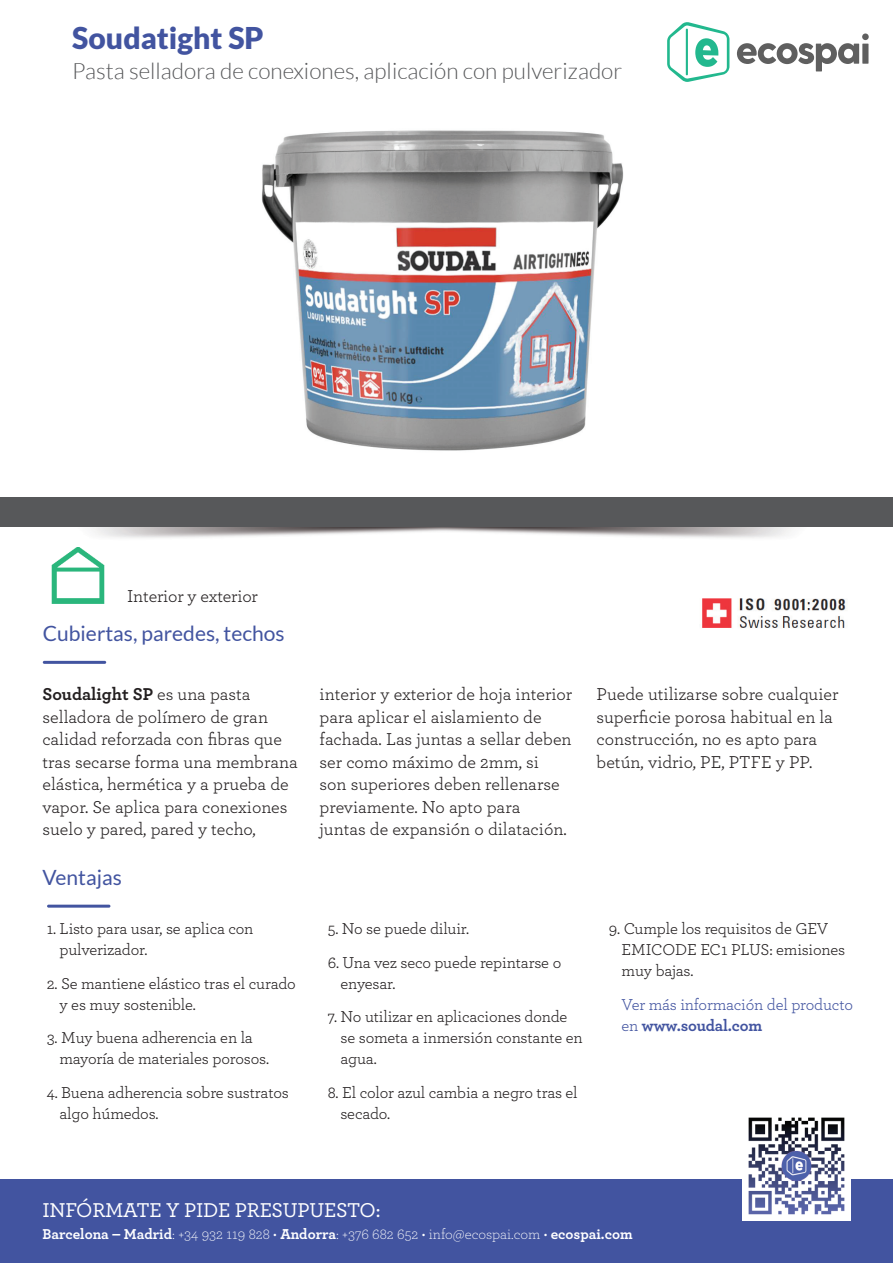
<style>
.page{position:relative;width:893px;height:1263px;background:#fff}
.page>*{position:absolute;margin:0;border:0;box-sizing:border-box;transform-origin:0 0}
.t1{font:900 30px "Lato";color:#4254a0}
.t2{font:300 22.5px "Lato";color:#57585a}
.t3{font:21px "Lato";color:#4254a0}
.t4{font:500 21px "Archer";letter-spacing:-.01em;color:#fff}
.t5{font:18px/22.5px "Archer";color:#231f20}
.t6{font:16.5px/21px "Archer";letter-spacing:-.01em;color:#231f20}
.t7{font:16.5px/21px "Archer";letter-spacing:-.01em;color:#4254a0}
.t8{font:300 15px "Archer";color:#fff}
.s1{font-weight:700}
</style>
<div class="page">
<img style="left:90px;top:527px;width:703px;height:11px">
<div style="left:0;top:1179px;width:893px;height:84px;background:#4254a0"></div>
<img style="left:742px;top:1117px;width:108px;height:103px">
<img style="left:262px;top:130px;width:362px;height:321px">
<div style="left:0;top:497px;width:893px;height:30px;background:#57585a"></div>
<hr style="left:43px;top:661px;width:63px;height:3px;background:#4254a0;border-radius:2px">
<hr style="left:47px;top:905px;width:63px;height:3px;background:#4254a0;border-radius:2px">
<img style="left:51px;top:547px;width:54px;height:57px">
<svg style="left:667px;top:22px;width:62px;height:60px"></svg>
<hr style="left:686px;top:29px;width:2px;height:46px;background:#22b88e">
<svg style="left:737px;top:34px;width:132px;height:37px"></svg>
<img style="left:702px;top:598px;width:144px;height:30px">
<h1 class="t1" style="left:72px;top:20px;width:193px">Soudatight SP</h1>
<p class="t2" style="left:72px;top:57px;width:552px">Pasta selladora de conexiones, aplicación con pulverizador</p>
<p class="t5" style="left:127px;top:586px;width:132px">Interior y exterior</p>
<p class="t3" style="left:43px;top:620px;width:243px">Cubiertas, paredes, techos</p>
<p class="t5" style="left:43px;top:684px;width:257px"><span class="s1">Soudalight SP</span> es una pasta selladora de polímero de gran calidad reforzada con fibras que tras secarse forma una membrana elástica, hermética y a prueba de vapor. Se aplica para conexiones suelo y pared, pared y techo,</p>
<p class="t5" style="left:320px;top:684px;width:254px">interior y exterior de hoja interior para aplicar el aislamiento de fachada. Las juntas a sellar deben ser como máximo de 2mm, si<br>son superiores deben rellenarse previamente. No apto para<br>juntas de expansión o dilatación.</p>
<p class="t5" style="left:597px;top:684px;width:243px">Puede utilizarse sobre cualquier superficie porosa habitual en la construcción, no es apto para betún, vidrio, PE, PTFE y PP.</p>
<p class="t3" style="left:43px;top:864px;width:81px">Ventajas</p>
<p class="t6" style="left:60px;top:919px;width:195px;text-indent:-13px">1. Listo para usar, se aplica con pulverizador.</p>
<p class="t6" style="left:60px;top:974px;width:238px;text-indent:-13px">2. Se mantiene elástico tras el curado y es muy sostenible.</p>
<p class="t6" style="left:60px;top:1029px;width:211px;text-indent:-13px">3. Muy buena adherencia en la mayoría de materiales porosos.</p>
<p class="t6" style="left:60px;top:1083px;width:231px;text-indent:-13px">4. Buena adherencia sobre sustratos algo húmedos.</p>
<p class="t6" style="left:328px;top:919px;width:143px">5. No se puede diluir.</p>
<p class="t6" style="left:340px;top:953px;width:222px;text-indent:-13px">6. Una vez seco puede repintarse o enyesar.</p>
<p class="t6" style="left:340px;top:1008px;width:244px;text-indent:-13px">7. No utilizar en aplicaciones donde se someta a inmersión constante en agua.</p>
<p class="t6" style="left:340px;top:1083px;width:239px;text-indent:-13px">8. El color azul cambia a negro tras el secado.</p>
<p class="t6" style="left:621px;top:919px;width:225px;text-indent:-13px">9. Cumple los requisitos de GEV<br>EMICODE EC1 PLUS: emisiones muy bajas.</p>
<p class="t7" style="left:621px;top:995px;width:233px">Ver más información del producto en <span class="s1">www.soudal.com</span></p>
<p class="t4" style="left:43px;top:1202px;width:339px">INFÓRMATE Y PIDE PRESUPUESTO:</p>
<p class="t8" style="left:43px;top:1228px;width:592px"><span class="s1">Barcelona – Madrid</span>: +34 932 119 828 • <span class="s1">Andorra</span>: +376 682 652 • info@ecospai.com • <span class="s1">ecospai.com</span></p>
</div>
